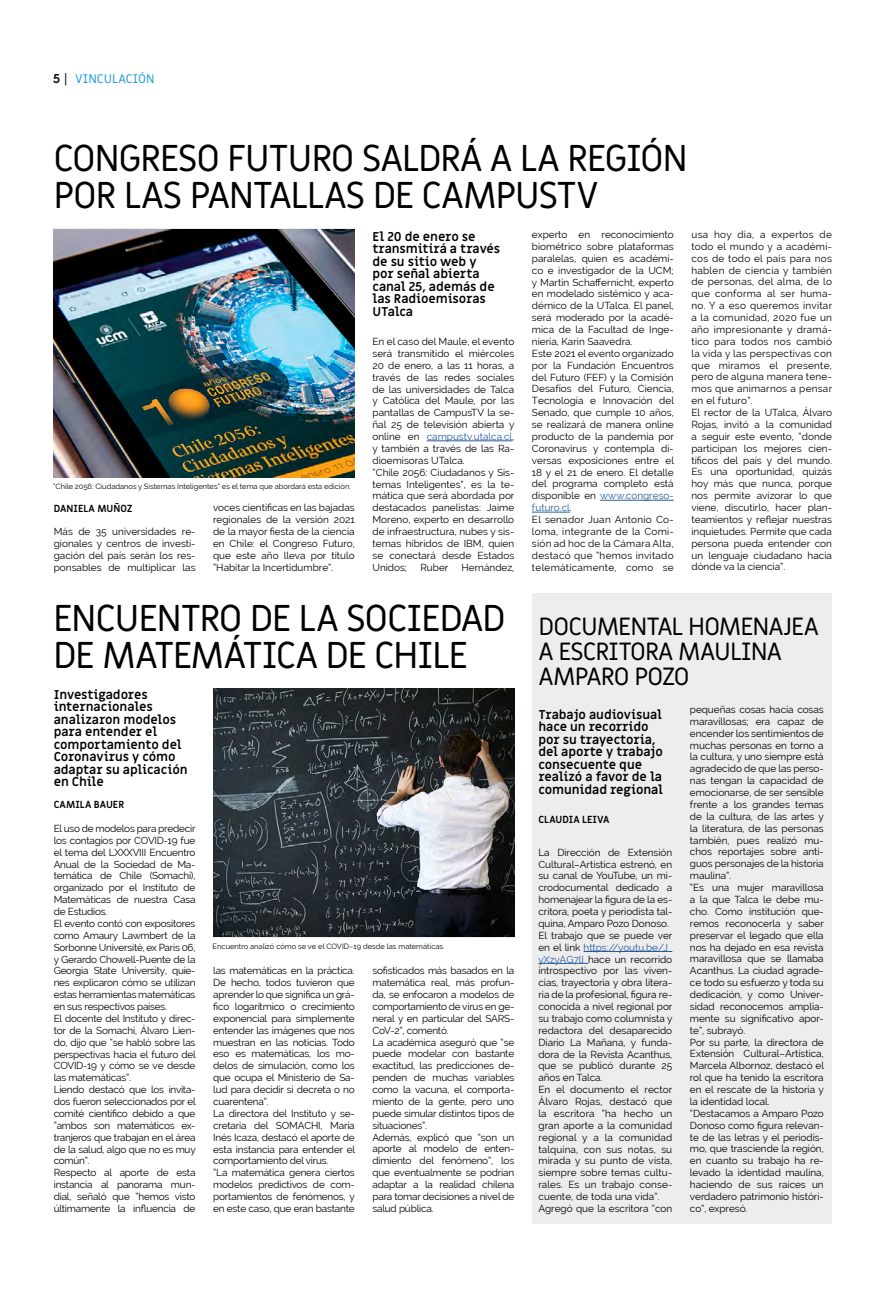
<style>
.page{position:relative;width:886px;height:1294px;background:#fff}
.page>*{position:absolute;margin:0;border:0;box-sizing:border-box;transform-origin:0 0}
.t1{font:37.5px/37.5px "Miriam Libre";letter-spacing:-.04em;color:#000}
.t2{font:25px/25px "Miriam Libre";letter-spacing:-.04em;color:#000}
.t3{font:700 12.5px/12.5px "Miriam Libre";color:#000}
.t4{font:12.5px "Miriam Libre";color:#1a9dd9}
.t5{font:10px/11.9px "Raleway";letter-spacing:-.005em;color:#000}
.t6{font:10px/11.9px "Raleway";letter-spacing:-.025em;color:#000}
.t7{font:700 10px "Miriam Libre";color:#000}
.t8{font:7.5px "Raleway";color:#000}
.s1{font-weight:700;color:#000}
.s2{color:#000}
.s3{color:#275b9b}
</style>
<div class="page">
<img style="left:54px;top:229px;width:301px;height:248px">
<img style="left:213px;top:688px;width:301px;height:248px">
<hr style="left:427px;top:440px;width:85px;height:1px;background:#275b9b">
<div style="left:532px;top:593px;width:300px;height:630px;background:#ededed"></div>
<hr style="left:584px;top:951px;width:88px;height:1px;background:#275b9b">
<hr style="left:538px;top:963px;width:50px;height:1px;background:#275b9b">
<hr style="left:600px;top:500px;width:74px;height:1px;background:#275b9b">
<hr style="left:532px;top:512px;width:38px;height:1px;background:#275b9b">
<p class="t4" style="left:53px;top:71px;width:103px"><span class="s1">5</span> <span class="s2">|</span> VINCULACIÓN</p>
<h1 class="t1" style="left:54px;top:140px;width:636px">CONGRESO FUTURO SALDRÁ A LA REGIÓN<br>POR LAS PANTALLAS DE CAMPUSTV</h1>
<p class="t8" style="left:53px;top:482px;width:299px">“Chile 2056: Ciudadanos y Sistemas Inteligentes” es el tema que abordará esta edición.</p>
<p class="t7" style="left:54px;top:502px;width:80px">DANIELA MUÑOZ</p>
<p class="t5" style="left:54px;top:525px;width:143px;text-align:justify">Más de 35 universidades re&shy;gionales y centros de investi&shy;gación del país serán los res&shy;ponsables de multiplicar las</p>
<p class="t5" style="left:213px;top:502px;width:143px;text-align:justify">voces científicas en las bajadas regionales de la versión 2021 de la mayor fiesta de la ciencia en Chile: el Congreso Futuro, que este año lleva por título “Habitar la Incertidumbre”.</p>
<p class="t3" style="left:372px;top:231px;width:129px">El 20 de enero se transmitirá a través de su sitio web y por señal abierta canal 25, además de las Radioemisoras<br>UTalca</p>
<p class="t5" style="left:372px;top:335px;width:144px">En el caso del Maule, el evento será transmitido el miércoles<br>20 de enero, a las 11 horas, a través de las redes sociales de las universidades de Talca y Católica del Maule, por las pantallas de CampusTV la se&shy;ñal 25 de televisión abierta y online en <span class="s3">campustv.utalca.cl</span>, y también a través de las Ra&shy;dioemisoras UTalca.<br>“Chile 2056: Ciudadanos y Sis&shy;temas Inteligentes”, es la te&shy;mática que será abordada por destacados panelistas: Jaime<br>Moreno, experto en desarrollo de infraestructura, nubes y sis&shy;temas híbridos de IBM, quien se conectará desde Estados<br>Unidos;</p>
<p class="t5" style="left:420px;top:561px;width:29px">Ruber</p>
<p class="t5" style="left:461px;top:561px;width:54px">Hernández,</p>
<h1 class="t1" style="left:53px;top:600px;width:454px">ENCUENTRO DE LA SOCIEDAD<br>DE MATEMÁTICA DE CHILE</h1>
<p class="t3" style="left:54px;top:688px;width:136px">Investigadores internacionales analizaron modelos para entender el comportamiento del<br>Coronavirus y cómo adaptar su aplicación en Chile</p>
<p class="t6" style="left:54px;top:822px;width:144px">El uso de modelos para predecir los contagios por COVID-19 fue el tema del LXXXVIII Encuentro<br>Anual de la Sociedad de Ma&shy;temática de Chile (Somachi), organizado por el Instituto de<br>Matemáticas de nuestra Casa de Estudios.<br>El evento contó con expositores como Amaury Lawmbert de la<br>Sorbonne Université, ex Paris 06, y Gerardo Chowell-Puente de la<br>Georgia State University, quie&shy;nes explicaron cómo se utilizan estas herramientas matemáticas en sus respectivos países.<br>El docente del Instituto y direc&shy;tor de la Somachi, Álvaro Lien&shy;do, dijo que “se habló sobre las perspectivas hacia el futuro del<br>COVID-19 y cómo se ve desde las matemáticas”.<br>Liendo destacó que los invita&shy;dos fueron seleccionados por el comité científico debido a que “ambos son matemáticos ex&shy;tranjeros que trabajan en el área de la salud, algo que no es muy común”.<br>Respecto al aporte de esta instancia al panorama mun&shy;dial, señaló que “hemos visto últimamente la influencia de</p>
<p class="t7" style="left:54px;top:798px;width:72px">CAMILA BAUER</p>
<p class="t8" style="left:213px;top:941px;width:234px">Encuentro analizó cómo se ve el COVID–19 desde las matemáticas.</p>
<p class="t5" style="left:213px;top:964px;width:143px">las matemáticas en la práctica.<br>De hecho, todos tuvieron que aprender lo que significa un grá&shy;fico logarítmico o crecimiento exponencial para simplemente entender las imágenes que nos muestran en las noticias. Todo eso es matemáticas, los mo&shy;delos de simulación, como los que ocupa el Ministerio de Sa&shy;lud para decidir si decreta o no cuarentena”.<br>La directora del Instituto y se&shy;cretaria del SOMACHI, María<br>Inés Icaza, destacó el aporte de esta instancia para entender el comportamiento del virus.<br>“La matemática genera ciertos modelos predictivos de com&shy;portamientos de fenómenos, y en este caso, que eran bastante</p>
<p class="t5" style="left:372px;top:964px;width:143px">sofisticados más basados en la matemática real, más profun&shy;da, se enfocaron a modelos de comportamiento de virus en ge&shy;neral y en particular del SARS-<br>CoV-2”, comentó.<br>La académica aseguró que “se puede modelar con bastante exactitud, las predicciones de&shy;penden de muchas variables como la vacuna, el comporta&shy;miento de la gente, pero uno puede simular distintos tipos de situaciones”.<br>Además, explicó que “son un aporte al modelo de enten&shy;dimiento del fenómeno”, los que eventualmente se podrían adaptar a la realidad chilena para tomar decisiones a nivel de salud pública.</p>
<p class="t5" style="left:532px;top:228px;width:144px">experto en reconocimiento biométrico sobre plataformas paralelas, quien es académi&shy;co e investigador de la UCM; y Martin Schaffernicht, experto en modelado sistémico y aca&shy;démico de la UTalca. El panel, será moderado por la acadé&shy;mica de la Facultad de Inge&shy;niería, Karin Saavedra.<br>Este 2021 el evento organizado por la Fundación Encuentros del Futuro (FEF) y la Comisión<br>Desafíos del Futuro, Ciencia,<br>Tecnología e Innovación del<br>Senado, que cumple 10 años, se realizará de manera online producto de la pandemia por<br>Coronavirus y contempla di&shy;versas exposiciones entre el<br>18 y el 21 de enero. El detalle del programa completo está disponible en <span class="s3">www.congreso&shy;futuro.cl</span>.<br>El senador Juan Antonio Co&shy;loma, integrante de la Comi&shy;sión ad hoc de la Cámara Alta, destacó que “hemos invitado telemáticamente, como se</p>
<p class="t5" style="left:691px;top:228px;width:142px">usa hoy día, a expertos de todo el mundo y a académi&shy;cos de todo el país para nos hablen de ciencia y también de personas, del alma, de lo que conforma al ser huma&shy;no. Y a eso queremos invitar a la comunidad, 2020 fue un año impresionante y dramá&shy;tico para todos nos cambió la vida y las perspectivas con que miramos el presente, pero de alguna manera tene&shy;mos que animarnos a pensar en el futuro”.<br>El rector de la UTalca, Álvaro<br>Rojas, invitó a la comunidad a seguir este evento, “donde participan los mejores cien&shy;tíficos del país y del mundo.<br>Es una oportunidad, quizás hoy más que nunca, porque nos permite avizorar lo que viene, discutirlo, hacer plan&shy;teamientos y reflejar nuestras inquietudes. Permite que cada persona pueda entender con un lenguaje ciudadano hacia dónde va la ciencia”.</p>
<h2 class="t2" style="left:538px;top:614px;width:282px">DOCUMENTAL HOMENAJEA<br>A ESCRITORA MAULINA<br>AMPARO POZO</h2>
<p class="t3" style="left:538px;top:708px;width:126px">Trabajo audiovisual hace un recorrido por su trayectoria, del aporte y trabajo consecuente que realizó a favor de la comunidad regional</p>
<p class="t7" style="left:538px;top:813px;width:73px">CLAUDIA LEIVA</p>
<p class="t5" style="left:538px;top:846px;width:136px">La Dirección de Extensión<br>Cultural–Artística estrenó, en su canal de YouTube, un mi&shy;crodocumental dedicado a homenajear la figura de la es&shy;critora, poeta y periodista tal&shy;quina, Amparo Pozo Donoso.<br>El trabajo que se puede ver en el link <span class="s3">https://youtu.be/J_ yXzyAG7lI</span> hace un recorrido introspectivo por las viven&shy;cias, trayectoria y obra litera&shy;ria de la profesional, figura re&shy;conocida a nivel regional por su trabajo como columnista y redactora del desaparecido<br>Diario La Mañana, y funda&shy;dora de la Revista Acanthus, que se publicó durante 25 años en Talca.<br>En el documento el rector<br>Álvaro Rojas, destacó que la escritora “ha hecho un gran aporte a la comunidad regional y a la comunidad talquina, con sus notas, su mirada y su punto de vista, siempre sobre temas cultu&shy;rales. Es un trabajo conse&shy;cuente, de toda una vida”.<br>Agregó que la escritora “con</p>
<p class="t5" style="left:690px;top:703px;width:136px">pequeñas cosas hacía cosas maravillosas; era capaz de encender los sentimientos de muchas personas en torno a la cultura, y uno siempre está agradecido de que las perso&shy;nas tengan la capacidad de emocionarse, de ser sensible frente a los grandes temas de la cultura, de las artes y la literatura, de las personas también, pues realizó mu&shy;chos reportajes sobre anti&shy;guos personajes de la historia maulina”.<br>“Es una mujer maravillosa a la que Talca le debe mu&shy;cho. Como institución que&shy;remos reconocerla y saber preservar el legado que ella nos ha dejado en esa revista maravillosa que se llamaba<br>Acanthus. La ciudad agrade&shy;ce todo su esfuerzo y toda su dedicación, y como Univer&shy;sidad reconocemos amplia&shy;mente su significativo apor&shy;te”, subrayó.<br>Por su parte, la directora de<br>Extensión Cultural–Artística,<br>Marcela Albornoz, destacó el rol que ha tenido la escritora en el rescate de la historia y la identidad local. “Destacamos a Amparo Pozo<br>Donoso como figura relevan&shy;te de las letras y el periodis&shy;mo, que trasciende la región, en cuanto su trabajo ha re&shy;levado la identidad maulina, haciendo de sus raíces un verdadero patrimonio históri&shy;co”, expresó.</p>
</div>
